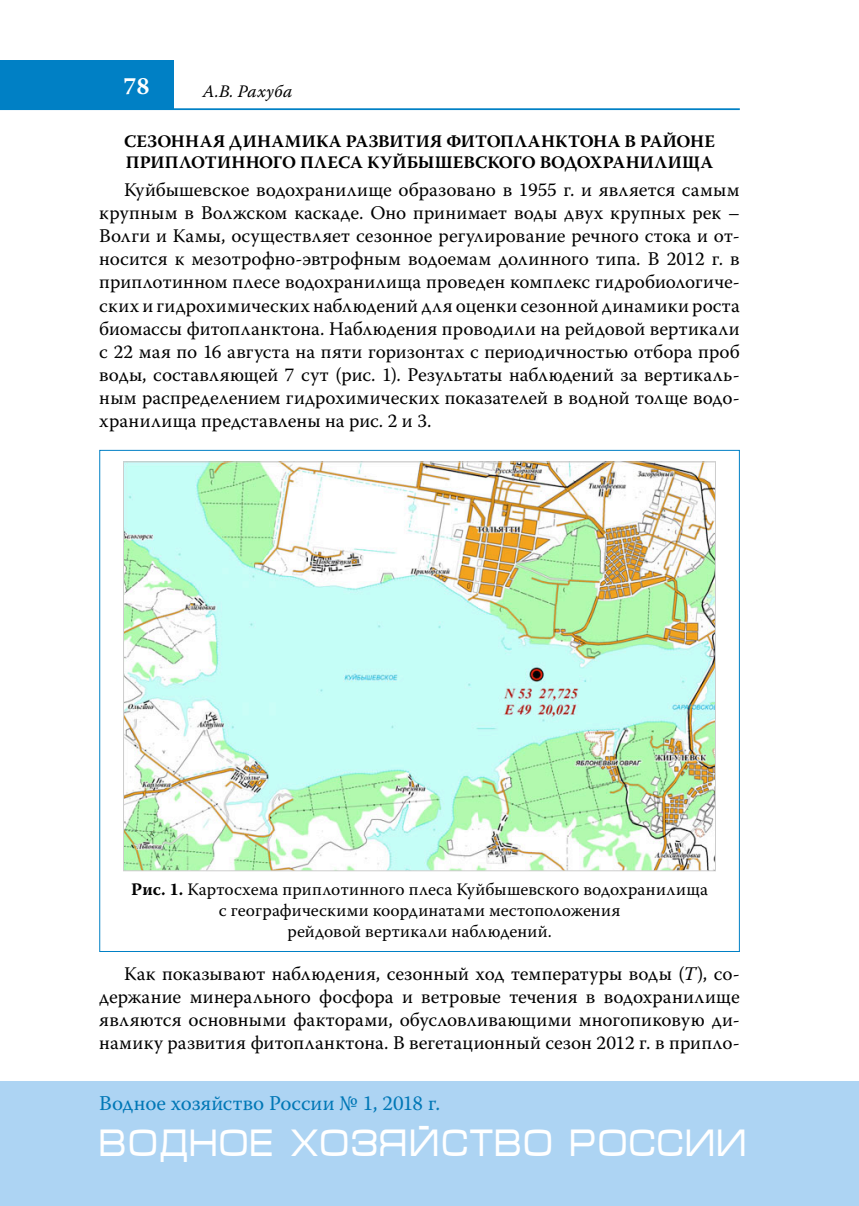
<style>
.page{position:relative;width:859px;height:1206px;background:#fff}
.page>*{position:absolute;margin:0;border:0;box-sizing:border-box;transform-origin:0 0}
.t1{font:38.5px "Micra";color:#fff;scale:.81 1}
.t2{font:700 24.5px "Warnock Pro";color:#fff}
.t3{font:21px "Warnock Pro";color:#0077b6}
.t4{font:19.25px/23.1px "Warnock Pro";color:#000;text-align:justify}
.t5{font:17.5px/21px "Warnock Pro";letter-spacing:.005em;color:#000;text-align:center}
.t6{font:700 17.5px "Warnock Pro";letter-spacing:.04em;color:#000}
.t7{font:italic 17.5px "Warnock Pro";letter-spacing:.01em;color:#000}
.s1{font-weight:700}
.s2{font-style:italic}
</style>
<div class="page">
<hr style="left:0;top:108px;width:739px;height:2px;background:#0080c5">
<div style="left:0;top:60px;width:174px;height:50px;background:#0080c5"></div>
<div style="left:0;top:1081px;width:858px;height:124px;background:#add4f3"></div>
<img style="left:125px;top:464px;width:588px;height:405px">
<p class="t2" style="left:123px;top:71px;width:28px">78</p>
<p class="t7" style="left:203px;top:81px;width:91px">А.В. Рахуба</p>
<p class="t6" style="left:124px;top:131px;width:27px">Сезонна</p>
<p class="t6" style="left:213px;top:131px;width:45px">я динамика</p>
<p class="t6" style="left:345px;top:131px;width:13px">развити</p>
<p class="t6" style="left:430px;top:131px;width:31px">я фитопланктона</p>
<p class="t6" style="left:624px;top:131px;width:66px">врайоне</p>
<p class="t6" style="left:126px;top:152px;width:14px">приплотинного</p>
<p class="t6" style="left:300px;top:152px;width:14px">плеса</p>
<p class="t6" style="left:367px;top:152px;width:99px">Куйбышевского</p>
<p class="t6" style="left:539px;top:152px;width:78px">водохранили</p>
<p class="t6" style="left:681px;top:152px;width:28px">ща</p>
<p class="t4" style="left:99px;top:178px;width:641px;text-indent:25px">Куйбышевское водохранилище образовано в 1955 г. и является самым крупным в Волжском каскаде. Оно принимает воды двух крупных рек – Волги и Камы, осуществляет сезонное регулирование речного стока и от&shy;носится к мезотрофно-эвтрофным водоемам долинного типа. В 2012 г. в приплотинном плесе водохранилища проведен комплекс гидробиологиче&shy;ских и гидрохимических наблюдений для оценки сезонной динамики роста биомассы фитопланктона. Наблюдения проводили на рейдовой вертикали с 22 мая по 16 августа на пяти горизонтах с периодичностью отбора проб воды, составляющей 7 сут (рис. 1). Результаты наблюдений за вертикаль&shy;ным распределением гидрохимических показателей в водной толще водо&shy;хранилища представлены на рис. 2 и 3.</p>
<p class="t5" style="left:131px;top:878px;width:578px"><span class="s1">Рис. 1.</span> Картосхема приплотинного плеса Куйбышевского водохранилища с географическими координатами местоположения<br>рейдовой вертикали наблюдений.</p>
<p class="t4" style="left:99px;top:961px;width:641px;text-indent:25px">Как показывают наблюдения, сезонный ход температуры воды (<span class="s2">Т</span>), со&shy;держание минерального фосфора и ветровые течения в водохранилище являются основными факторами, обусловливающими многопиковую ди&shy;намику развития фитопланктона. В вегетационный сезон 2012 г. в припло-</p>
<p class="t3" style="left:99px;top:1090px;width:342px">Водное хозяйство России № 1, 2018 г.</p>
<h1 class="t1" style="left:99px;top:1122px;width:801px">ВОДНОЕ ХОЗЯЙСТВО РОССИИ</h1>
</div>
